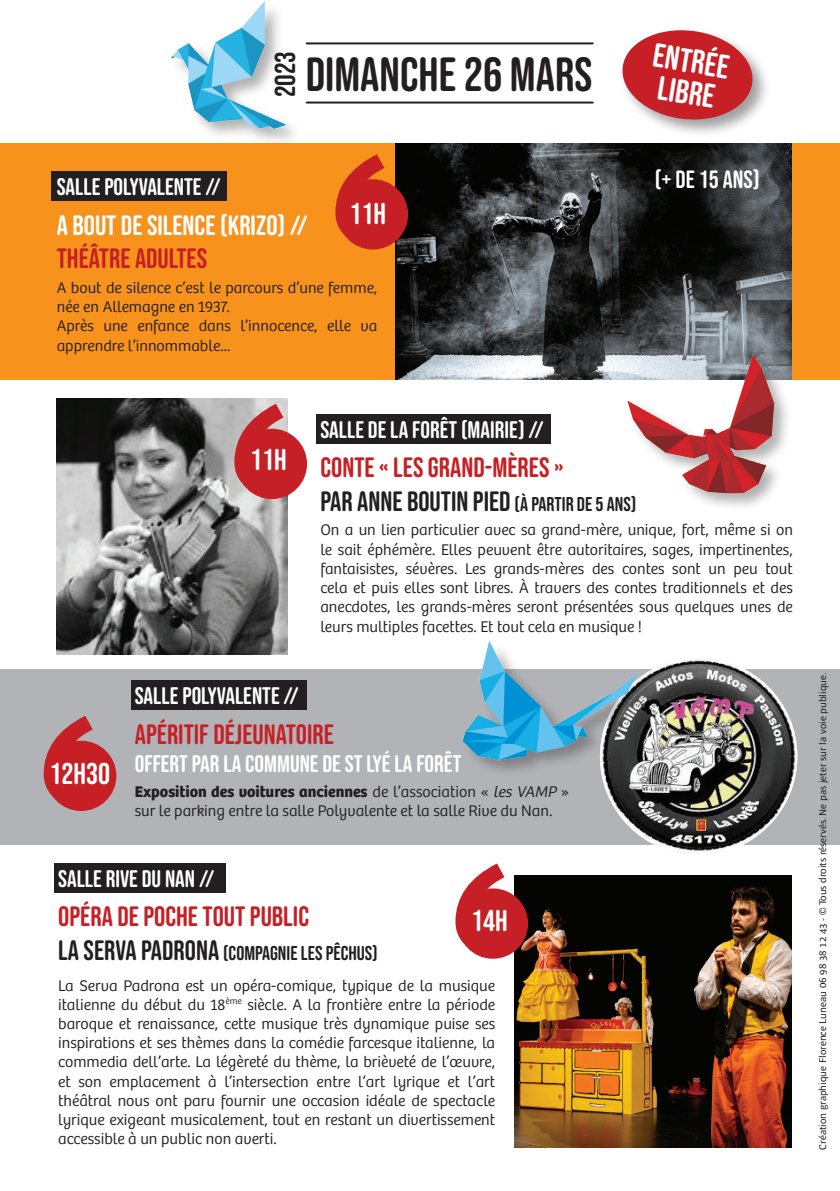
<style>
.page{position:relative;width:840px;height:1191px;background:#fff}
.page>*{position:absolute;margin:0;border:0;box-sizing:border-box;transform-origin:0 0}
.t1{font:48px "Bebas Neue Rounded";color:#231f20}
.t2{font:33.6px "Bebas Neue Rounded";color:#fff}
.t3{font:30px "Bebas Neue Rounded";color:#fff}
.t4{font:28.8px "Bebas Neue Rounded";color:#231f20}
.t5{font:28px/33.6px "Bebas Neue Rounded";color:#c62026}
.t6{font:28px/33.6px "Bebas Neue Rounded";color:#fff}
.t7{font:25px "Bebas Neue Rounded";color:#fff}
.t8{font:24px "Bebas Neue Rounded";color:#fff}
.t9{font:20px "Bebas Neue Rounded";color:#231f20}
.t10{font:300 16px/19.2px "Bree";color:#231f20}
.t11{font:10px "Ardoise Std";color:#231f20}
.s1{color:#c62026}
.s2{color:#231f20}
.s3{font-size:20px;color:#231f20}
.s4{font-weight:700}
.s5{font-style:italic}
.s6{font-size:28px}
</style>
<div class="page">
<div style="left:0;top:144px;width:839px;height:236px;background:#f7931d"></div>
<div style="left:0;top:669px;width:839px;height:176px;background:#b2b3b7"></div>
<img style="left:395px;top:144px;width:395px;height:236px">
<img style="left:514px;top:875px;width:277px;height:272px">
<img style="left:57px;top:398px;width:230px;height:257px">
<img style="left:602px;top:658px;width:194px;height:195px">
<hr style="left:306px;top:42px;width:286px;height:2px;background:#231f20">
<hr style="left:306px;top:102px;width:286px;height:2px;background:#231f20">
<svg style="left:335px;top:154px;width:49px;height:88px"></svg>
<div style="left:337px;top:179px;width:71px;height:70px;background:#c62026;border-radius:50%"></div>
<svg style="left:234px;top:404px;width:49px;height:88px"></svg>
<div style="left:236px;top:429px;width:71px;height:70px;background:#c62026;border-radius:50%"></div>
<svg style="left:44px;top:716px;width:49px;height:82px"></svg>
<div style="left:46px;top:740px;width:70px;height:71px;background:#c62026;border-radius:50%"></div>
<svg style="left:455px;top:863px;width:49px;height:88px"></svg>
<div style="left:457px;top:888px;width:71px;height:70px;background:#c62026;border-radius:50%"></div>
<img style="left:154px;top:1px;width:162px;height:143px">
<div style="left:462px;top:640px;width:192px;height:138px;background:#231f20;opacity:.35"></div>
<img style="left:462px;top:640px;width:184px;height:133px">
<div style="left:626px;top:354px;width:165px;height:158px;background:#231f20;opacity:.35"></div>
<img style="left:622px;top:353px;width:159px;height:159px">
<div style="left:51px;top:171px;width:176px;height:30px;background:#231f20"></div>
<div style="left:316px;top:414px;width:234px;height:30px;background:#231f20"></div>
<div style="left:130px;top:680px;width:176px;height:30px;background:#231f20"></div>
<div style="left:54px;top:863px;width:171px;height:30px;background:#231f20"></div>
<div style="left:619px;top:27px;width:152px;height:111px;background:#231f20;opacity:.43"></div>
<svg style="left:619px;top:27px;width:135px;height:96px"></svg>
<p class="t4" style="left:268px;top:97px;width:48px;rotate:-90deg">2023</p>
<p class="t1" style="left:305px;top:47px;width:288px">DIMANCHE 26 MARS</p>
<p class="t8" style="left:57px;top:173px;width:165px">SALLE POLYVALENTE //</p>
<p class="t6" style="left:57px;top:208px;width:252px">A BOUT DE SILENCE (KRIZO) //<br><span class="s1">THÉÂTRE ADULTES</span></p>
<p class="t10" style="left:57px;top:278px;width:322px">A bout de silence c’est le parcours d’une femme, née en Allemagne en 1937.</p>
<p class="t10" style="left:57px;top:317px;width:322px">Après une enfance dans l’innocence, elle va apprendre l’innommable...</p>
<p class="t3" style="left:349px;top:196px;width:38px">11H</p>
<p class="t2" style="left:655px;top:36px;width:78px;rotate:9deg">ENTRÉE</p>
<p class="t2" style="left:660px;top:68px;width:59px;rotate:9deg">LIBRE</p>
<p class="t7" style="left:654px;top:165px;width:107px">(+ DE 15 ANS)</p>
<p class="t3" style="left:49px;top:756px;width:62px">12H30</p>
<p class="t3" style="left:250px;top:443px;width:38px">11H</p>
<p class="t8" style="left:320px;top:416px;width:225px">SALLE DE LA FORÊT (MAIRIE) //</p>
<p class="t5" style="left:320px;top:450px;width:317px">CONTE « LES GRAND-MÈRES »<br><span class="s2">PAR ANNE BOUTIN PIED</span> <span class="s3">(À PARTIR DE 5 ANS)</span></p>
<p class="t10" style="left:320px;top:521px;width:474px;text-align:justify">On a un lien particulier avec sa grand-mère, unique, fort, même si on le sait éphémère. Elles peuvent être autoritaires, sages, impertinentes, fantaisistes, sévères. Les grands-mères des contes sont un peu tout cela et puis elles sont libres. À travers des contes traditionnels et des anecdotes, les grands-mères seront présentées sous quelques unes de leurs multiples facettes. Et tout cela en musique !</p>
<p class="t8" style="left:135px;top:682px;width:165px">SALLE POLYVALENTE //</p>
<p class="t5" style="left:135px;top:717px;width:200px">APÉRITIF DÉJEUNATOIRE</p>
<p class="t8" style="left:135px;top:750px;width:328px">OFFERT PAR LA COMMUNE DE ST LYÉ LA FORÊT</p>
<p class="t10" style="left:135px;top:782px;width:435px"><span class="s4">Exposition des voitures anciennes</span> de l’association « <span class="s5">les VAMP</span> » sur le parking entre la salle Polyvalente et la salle Rive du Nan.</p>
<p class="t8" style="left:58px;top:865px;width:158px">SALLE RIVE DU NAN //</p>
<p class="t5" style="left:58px;top:899px;width:252px">OPÉRA DE POCHE TOUT PUBLIC</p>
<p class="t9" style="left:58px;top:941px;width:321px"><span class="s6">LA SERVA PADRONA</span> (COMPAGNIE LES PÊCHUS)</p>
<p class="t10" style="left:58px;top:975px;width:438px;text-align:justify">La Serva Padrona est un opéra-comique, typique de la musique italienne du début du 18<sup>ème</sup> siècle. A la frontière entre la période baroque et renaissance, cette musique très dynamique puise ses inspirations et ses thèmes dans la comédie farcesque italienne, la commedia dell’arte. La légèreté du thème, la brièveté de l’œuvre, et son emplacement à l’intersection entre l’art lyrique et l’art théâtral nous ont paru fournir une occasion idéale de spectacle lyrique exigeant musicalement, tout en restant un divertissement accessible à un public non averti.</p>
<p class="t3" style="left:471px;top:904px;width:38px">14H</p>
<p class="t11" style="left:816px;top:1149px;width:478px;rotate:-90deg">Création graphique Florence Luneau 06 98 38 12 43 - © Tous droits réservés. Ne pas jeter sur la voie publique.</p>
</div>
